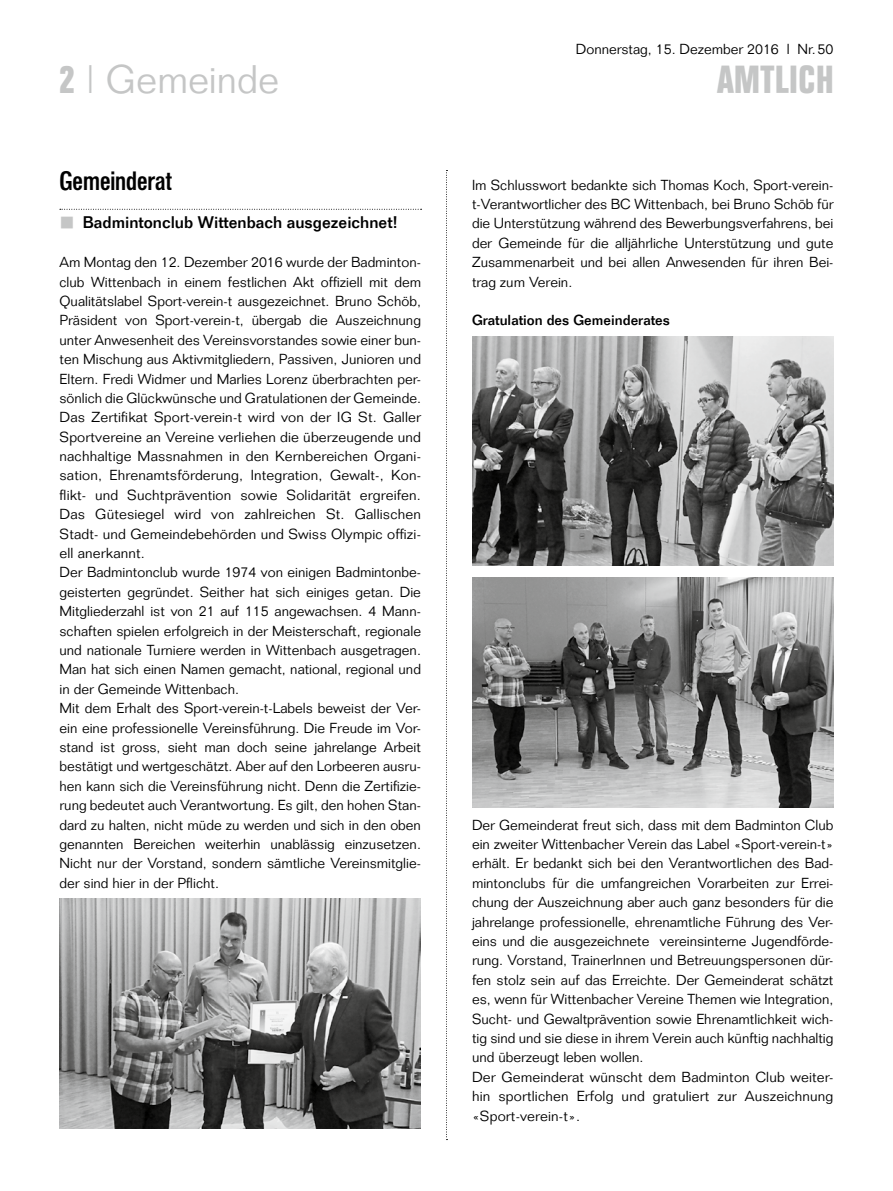
<style>
.page{position:relative;width:893px;height:1191px;background:#fff}
.page>*{position:absolute;margin:0;border:0;box-sizing:border-box;transform-origin:0 0}
.t1{font:300 39px "Folio";color:#c5c6c6}
.t2{font:700 39px "Folio Condensed BQ";letter-spacing:.025em;color:#c5c6c6}
.t3{font:500 26.25px "Folio Condensed BQ";color:#000}
.t4{font:500 16.5px "Folio";color:#000}
.t5{font:300 14.25px/19.4px "Folio";color:#000}
.t6{font:500 14.25px "Folio";color:#000}
.s1{font-family:"Folio Condensed BQ";font-weight:700}
</style>
<div class="page">
<svg style="left:446px;top:170px;width:1px;height:970px"></svg>
<svg style="left:60px;top:209px;width:362px;height:1px"></svg>
<img style="left:60px;top:898px;width:361px;height:230px">
<img style="left:472px;top:336px;width:361px;height:230px">
<img style="left:472px;top:577px;width:361px;height:230px">
<p class="t5" style="left:576px;top:39px;width:259px">Donnerstag, 15. Dezember 2016 l Nr.50</p>
<p class="t1" style="left:60px;top:56px;width:221px"><span class="s1">2</span> | Gemeinde</p>
<h1 class="t2" style="left:717px;top:58px;width:118px">AMTLICH</h1>
<p class="t3" style="left:60px;top:166px;width:114px">Gemeinderat</p>
<p class="t4" style="left:83px;top:213px;width:317px">Badmintonclub Wittenbach ausgezeichnet!</p>
<p class="t5" style="left:60px;top:252px;width:363px">Am Montag den 12. Dezember 2016 wurde der Badminton&shy;club Wittenbach in einem festlichen Akt offiziell mit dem Qualitätslabel Sport-verein-t ausgezeichnet. Bruno Schöb, Präsident von Sport-verein-t, übergab die Auszeichnung unter Anwesenheit des Vereinsvorstandes sowie einer bun&shy;ten Mischung aus Aktivmitgliedern, Passiven, Junioren und Eltern. Fredi Widmer und Marlies Lorenz überbrachten per&shy;sönlich die Glückwünsche und Gratulationen der Gemeinde.<br>Das Zertifikat Sport-verein-t wird von der IG St. Galler Sportvereine an Vereine verliehen die überzeugende und nachhaltige Massnahmen in den Kernbereichen Organi&shy;sation, Ehrenamtsförderung, Integration, Gewalt-, Kon&shy;flikt- und Suchtprävention sowie Solidarität ergreifen.<br>Das Gütesiegel wird von zahlreichen St. Gallischen Stadt- und Gemeindebehörden und Swiss Olympic offizi&shy;ell anerkannt.<br>Der Badmintonclub wurde 1974 von einigen Badmintonbe&shy;geisterten gegründet. Seither hat sich einiges getan. Die Mitgliederzahl ist von 21 auf 115 angewachsen. 4 Mann&shy;schaften spielen erfolgreich in der Meisterschaft, regionale und nationale Turniere werden in Wittenbach ausgetragen.<br>Man hat sich einen Namen gemacht, national, regional und in der Gemeinde Wittenbach.<br>Mit dem Erhalt des Sport-verein-t-Labels beweist der Ver&shy;ein eine professionelle Vereinsführung. Die Freude im Vor&shy;stand ist gross, sieht man doch seine jahrelange Arbeit bestätigt und wertgeschätzt. Aber auf den Lorbeeren ausru&shy;hen kann sich die Vereinsführung nicht. Denn die Zertifizie&shy;rung bedeutet auch Verantwortung. Es gilt, den hohen Stan&shy;dard zu halten, nicht müde zu werden und sich in den oben genannten Bereichen weiterhin unablässig einzusetzen.<br>Nicht nur der Vorstand, sondern sämtliche Vereinsmitglie&shy;der sind hier in der Pflicht.</p>
<p class="t5" style="left:472px;top:175px;width:363px;text-align:justify">Im Schlusswort bedankte sich Thomas Koch, Sport-verein&shy;t-Verantwortlicher des BC Wittenbach, bei Bruno Schöb für die Unterstützung während des Bewerbungsverfahrens, bei der Gemeinde für die alljährliche Unterstützung und gute Zusammenarbeit und bei allen Anwesenden für ihren Bei&shy;trag zum Verein.</p>
<p class="t6" style="left:472px;top:312px;width:199px">Gratulation des Gemeinderates</p>
<p class="t5" style="left:472px;top:815px;width:363px">Der Gemeinderat freut sich, dass mit dem Badminton Club ein zweiter Wittenbacher Verein das Label «Sport-verein-t» erhält. Er bedankt sich bei den Verantwortlichen des Bad&shy;mintonclubs für die umfangreichen Vorarbeiten zur Errei&shy;chung der Auszeichnung aber auch ganz besonders für die jahrelange professionelle, ehrenamtliche Führung des Ver&shy;eins und die ausgezeichnete vereinsinterne Jugendförde&shy;rung. Vorstand, TrainerInnen und Betreuungspersonen dür&shy;fen stolz sein auf das Erreichte. Der Gemeinderat schätzt es, wenn für Wittenbacher Vereine Themen wie Integration, Sucht- und Gewaltprävention sowie Ehrenamtlichkeit wich&shy;tig sind und sie diese in ihrem Verein auch künftig nachhaltig und überzeugt leben wollen.<br>Der Gemeinderat wünscht dem Badminton Club weiter&shy;hin sportlichen Erfolg und gratuliert zur Auszeichnung «Sport-verein-t».</p>
</div>
